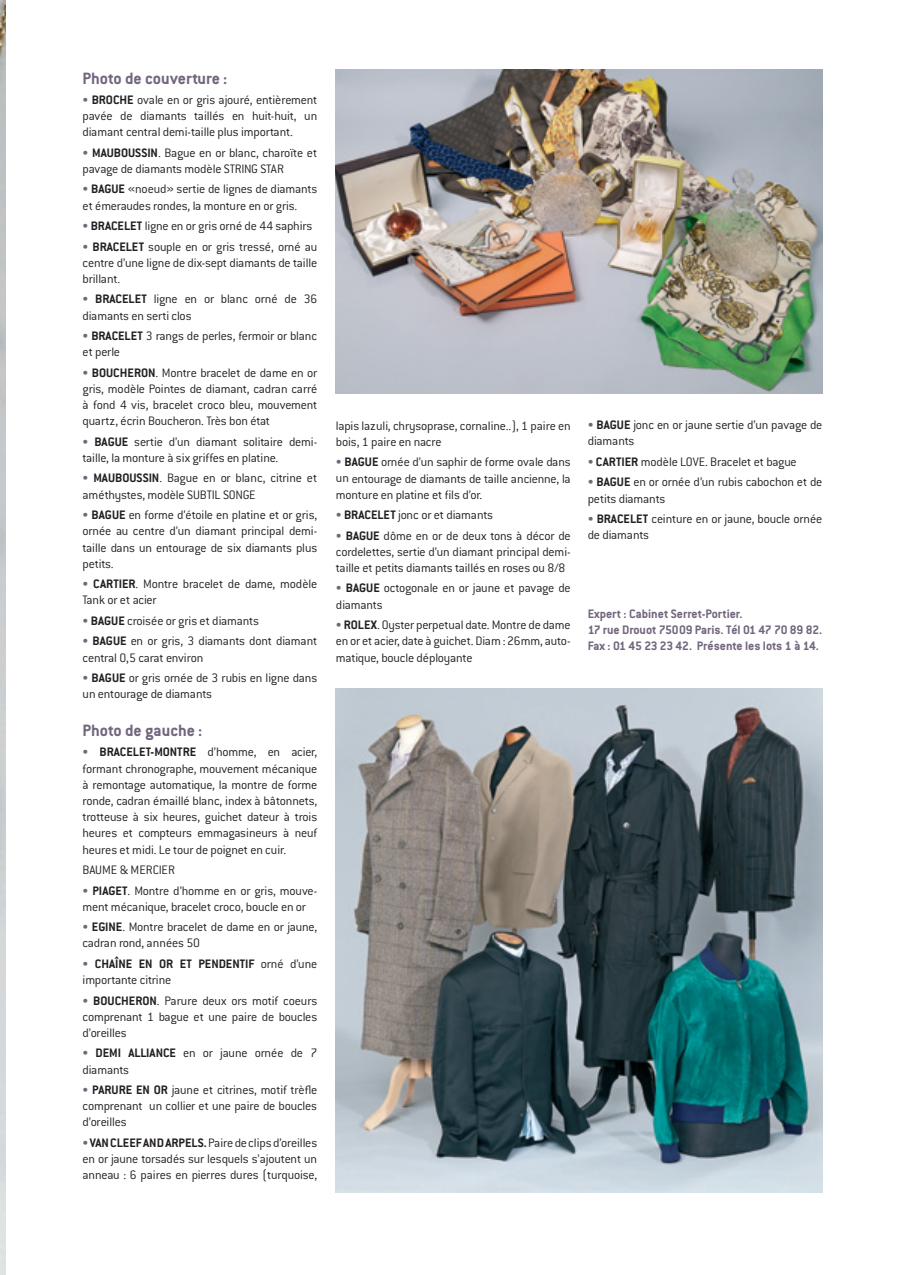
<style>
.page{position:relative;width:905px;height:1275px;background:#fff}
.page>*{position:absolute;margin:0;border:0;box-sizing:border-box;transform-origin:0 0}
.t1{font:700 18px "Conduit ITC";color:#72667e}
.t2{font:300 13.5px/16.2px "Conduit ITC";letter-spacing:-.015em;color:#231f20}
.t3{font:700 13.5px/16.2px "Conduit ITC";color:#72667e}
.s1{color:#72667e}
.s2{font-weight:700}
</style>
<div class="page">
<img style="left:0;top:7px;width:6px;height:1261px">
<img style="left:336px;top:70px;width:486px;height:323px">
<img style="left:336px;top:688px;width:487px;height:504px">
<svg style="left:0;top:0;width:6px;height:7px"></svg>
<svg style="left:0;top:1268px;width:6px;height:7px"></svg>
<h1 class="t1" style="left:83px;top:67px;width:146px">Photo de couverture :</h1>
<p class="t2" style="left:83px;top:92px;width:236px;text-align:justify"><span class="s1">•</span> <span class="s2">BROCHE</span> ovale en or gris ajouré, entièrement pavée de diamants taillés en huit-huit, un diamant central demi-taille plus important.</p>
<p class="t2" style="left:83px;top:145px;width:236px"><span class="s1">•</span> <span class="s2">MAUBOUSSIN</span>. Bague en or blanc, charoïte et pavage de diamants modèle STRING STAR</p>
<p class="t2" style="left:83px;top:181px;width:236px"><span class="s1">•</span> <span class="s2">BAGUE</span> «noeud» sertie de lignes de diamants et émeraudes rondes, la monture en or gris.</p>
<p class="t2" style="left:83px;top:218px;width:231px"><span class="s1">•</span> <span class="s2">BRACELET</span> ligne en or gris orné de 44 saphirs</p>
<p class="t2" style="left:83px;top:238px;width:236px;text-align:justify"><span class="s1">•</span> <span class="s2">BRACELET</span> souple en or gris tressé, orné au centre d’une ligne de dix-sept diamants de taille brillant.</p>
<p class="t2" style="left:83px;top:291px;width:236px"><span class="s1">•</span> <span class="s2">BRACELET</span> ligne en or blanc orné de 36 diamants en serti clos</p>
<p class="t2" style="left:83px;top:328px;width:236px"><span class="s1">•</span> <span class="s2">BRACELET</span> 3 rangs de perles, fermoir or blanc et perle</p>
<p class="t2" style="left:83px;top:364px;width:236px;text-align:justify"><span class="s1">•</span> <span class="s2">BOUCHERON</span>. Montre bracelet de dame en or gris, modèle Pointes de diamant, cadran carré à fond 4 vis, bracelet croco bleu, mouvement quartz, écrin Boucheron. Très bon état</p>
<p class="t2" style="left:83px;top:433px;width:236px"><span class="s1">•</span> <span class="s2">BAGUE</span> sertie d’un diamant solitaire demi&shy;taille, la monture à six griffes en platine.</p>
<p class="t2" style="left:83px;top:470px;width:236px"><span class="s1">•</span> <span class="s2">MAUBOUSSIN</span>. Bague en or blanc, citrine et améthystes, modèle SUBTIL SONGE</p>
<p class="t2" style="left:83px;top:507px;width:236px;text-align:justify"><span class="s1">•</span> <span class="s2">BAGUE</span> en forme d’étoile en platine et or gris, ornée au centre d’un diamant principal demi&shy;taille dans un entourage de six diamants plus petits.</p>
<p class="t2" style="left:83px;top:576px;width:236px"><span class="s1">•</span> <span class="s2">CARTIER</span>. Montre bracelet de dame, modèle<br>Tank or et acier</p>
<p class="t2" style="left:83px;top:612px;width:178px"><span class="s1">•</span> <span class="s2">BAGUE</span> croisée or gris et diamants</p>
<p class="t2" style="left:83px;top:633px;width:236px"><span class="s1">•</span> <span class="s2">BAGUE</span> en or gris, 3 diamants dont diamant central 0,5 carat environ</p>
<p class="t2" style="left:83px;top:670px;width:236px"><span class="s1">•</span> <span class="s2">BAGUE</span> or gris ornée de 3 rubis en ligne dans un entourage de diamants</p>
<h1 class="t1" style="left:83px;top:720px;width:121px">Photo de gauche :</h1>
<p class="t2" style="left:83px;top:744px;width:236px;text-align:justify"><span class="s1">•</span> <span class="s2">BRACELET-MONTRE</span> d’homme, en acier, formant chronographe, mouvement mécanique à remontage automatique, la montre de forme ronde, cadran émaillé blanc, index à bâtonnets, trotteuse à six heures, guichet dateur à trois heures et compteurs emmagasineurs à neuf heures et midi. Le tour de poignet en cuir.</p>
<p class="t2" style="left:83px;top:862px;width:94px">BAUME &amp; MERCIER</p>
<p class="t2" style="left:83px;top:882px;width:236px"><span class="s1">•</span> <span class="s2">PIAGET</span>. Montre d’homme en or gris, mouve&shy;ment mécanique, bracelet croco, boucle en or</p>
<p class="t2" style="left:83px;top:919px;width:236px"><span class="s1">•</span> <span class="s2">EGINE</span>. Montre bracelet de dame en or jaune, cadran rond, années 50</p>
<p class="t2" style="left:83px;top:955px;width:236px"><span class="s1">•</span> <span class="s2">CHAÎNE EN OR ET PENDENTIF</span> orné d’une importante citrine</p>
<p class="t2" style="left:83px;top:992px;width:236px;text-align:justify"><span class="s1">•</span> <span class="s2">BOUCHERON</span>. Parure deux ors motif coeurs comprenant 1 bague et une paire de boucles d’oreilles</p>
<p class="t2" style="left:83px;top:1045px;width:236px"><span class="s1">•</span> <span class="s2">DEMI ALLIANCE</span> en or jaune ornée de 7 diamants</p>
<p class="t2" style="left:83px;top:1082px;width:236px;text-align:justify"><span class="s1">•</span> <span class="s2">PARURE EN OR</span> jaune et citrines, motif trèfle comprenant un collier et une paire de boucles d’oreilles</p>
<p class="t2" style="left:83px;top:1134px;width:236px;text-align:justify"><span class="s1">•</span><span class="s2">VAN CLEEF AND ARPELS.</span> Paire de clips d’oreilles en or jaune torsadés sur lesquels s’ajoutent un anneau : 6 paires en pierres dures (turquoise,</p>
<p class="t2" style="left:336px;top:417px;width:236px">lapis lazuli, chrysoprase, cornaline..), 1 paire en bois, 1 paire en nacre</p>
<p class="t2" style="left:336px;top:454px;width:236px;text-align:justify"><span class="s1">•</span> <span class="s2">BAGUE</span> ornée d’un saphir de forme ovale dans un entourage de diamants de taille ancienne, la monture en platine et fils d’or.</p>
<p class="t2" style="left:336px;top:507px;width:159px"><span class="s1">•</span> <span class="s2">BRACELET</span> jonc or et diamants</p>
<p class="t2" style="left:336px;top:527px;width:236px;text-align:justify"><span class="s1">•</span> <span class="s2">BAGUE</span> dôme en or de deux tons à décor de cordelettes, sertie d’un diamant principal demi&shy;taille et petits diamants taillés en roses ou 8/8</p>
<p class="t2" style="left:336px;top:580px;width:236px"><span class="s1">•</span> <span class="s2">BAGUE</span> octogonale en or jaune et pavage de diamants</p>
<p class="t2" style="left:336px;top:617px;width:236px;text-align:justify"><span class="s1">•</span> <span class="s2">ROLEX</span>. Oyster perpetual date. Montre de dame en or et acier, date à guichet. Diam : 26mm, auto&shy;matique, boucle déployante</p>
<p class="t2" style="left:588px;top:417px;width:236px"><span class="s1">•</span> <span class="s2">BAGUE</span> jonc en or jaune sertie d’un pavage de diamants</p>
<p class="t2" style="left:588px;top:454px;width:211px"><span class="s1">•</span> <span class="s2">CARTIER</span> modèle LOVE. Bracelet et bague</p>
<p class="t2" style="left:588px;top:474px;width:236px"><span class="s1">•</span> <span class="s2">BAGUE</span> en or ornée d’un rubis cabochon et de petits diamants</p>
<p class="t2" style="left:588px;top:511px;width:236px"><span class="s1">•</span> <span class="s2">BRACELET</span> ceinture en or jaune, boucle ornée de diamants</p>
<p class="t3" style="left:588px;top:605px;width:236px">Expert : Cabinet Serret-Portier.<br>17 rue Drouot 75009 Paris. Tél 01 47 70 89 82.<br>Fax : 01 45 23 23 42. Présente les lots 1 à 14.</p>
</div>
